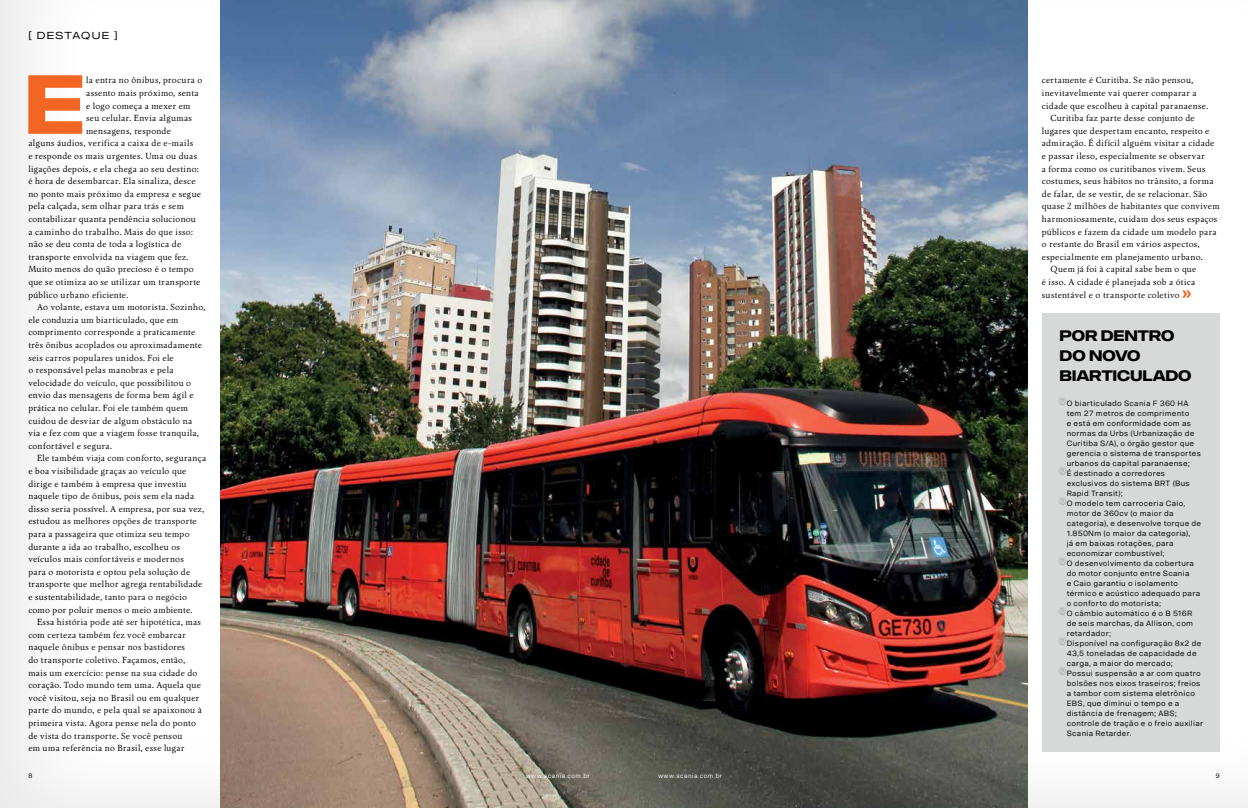
<style>
.page{position:relative;width:1248px;height:808px;background:#fff}
.page>*{position:absolute;margin:0;border:0;box-sizing:border-box;transform-origin:0 0}
.t1{font:700 82.4px "Scania Sans Headline V2";color:#f26522}
.t2{font:700 15px/20px "Scania Sans Headline V2";letter-spacing:.005em;color:#000}
.t3{font:10px "Scania Sans Headline V2";color:#000}
.t4{font:8.7px "Nordling EC";letter-spacing:.04em;color:#000}
.t5{font:7.5px/10px "Scania Sans V2";letter-spacing:.035em;color:#000}
.t6{font:6.2px "Scania Sans V2";letter-spacing:.075em;color:#fff;scale:.95 1}
.t7{font:6.2px "Scania Sans V2";color:#000;scale:.95 1}
</style>
<div class="page">
<div style="left:0;top:0;width:1247px;height:808px;background:#000;opacity:.09"></div>
<img style="left:220px;top:0;width:807px;height:808px">
<div style="left:1041px;top:313px;width:178px;height:438px;background:#d7d9d8"></div>
<svg style="left:1058px;top:398px;width:7px;height:8px"></svg>
<svg style="left:1058px;top:468px;width:7px;height:8px"></svg>
<svg style="left:1058px;top:498px;width:7px;height:8px"></svg>
<svg style="left:1058px;top:558px;width:7px;height:8px"></svg>
<svg style="left:1058px;top:608px;width:7px;height:8px"></svg>
<svg style="left:1058px;top:638px;width:7px;height:8px"></svg>
<svg style="left:1058px;top:668px;width:7px;height:8px"></svg>
<svg style="left:1182px;top:290px;width:8px;height:8px"></svg>
<p class="t3" style="left:28px;top:30px;width:73px">[ DESTAQUE</p>
<p class="t3" style="left:114px;top:30px;width:5px">]</p>
<h1 class="t1" style="left:26px;top:56px;width:60px">E</h1>
<p class="t4" style="left:86px;top:75px;width:118px">la entra no ônibus, procura o</p>
<p class="t4" style="left:86px;top:88px;width:114px">assento mais próximo, senta</p>
<p class="t4" style="left:86px;top:100px;width:106px">e logo começa a mexer em</p>
<p class="t4" style="left:86px;top:113px;width:107px">seu celular. Envia algumas</p>
<p class="t4" style="left:86px;top:126px;width:86px">mensagens, responde</p>
<p class="t4" style="left:28px;top:138px;width:166px">alguns áudios, verifica a caixa de e-mails</p>
<p class="t4" style="left:28px;top:151px;width:170px">e responde os mais urgentes. Uma ou duas</p>
<p class="t4" style="left:28px;top:163px;width:172px">ligações depois, e ela chega ao seu destino:</p>
<p class="t4" style="left:28px;top:176px;width:169px">é hora de desembarcar. Ela sinaliza, desce</p>
<p class="t4" style="left:28px;top:189px;width:174px">no ponto mais próximo da empresa e segue</p>
<p class="t4" style="left:28px;top:201px;width:157px">pela calçada, sem olhar para trás e sem</p>
<p class="t4" style="left:28px;top:214px;width:169px">contabilizar quanta pendência solucionou</p>
<p class="t4" style="left:28px;top:226px;width:166px">a caminho do trabalho. Mais do que isso:</p>
<p class="t4" style="left:28px;top:239px;width:154px">não se deu conta de toda a logística de</p>
<p class="t4" style="left:28px;top:252px;width:162px">transporte envolvida na viagem que fez.</p>
<p class="t4" style="left:28px;top:264px;width:167px">Muito menos do quão precioso é o tempo</p>
<p class="t4" style="left:28px;top:277px;width:173px">que se otimiza ao se utilizar um transporte</p>
<p class="t4" style="left:28px;top:289px;width:101px">público urbano eficiente.</p>
<p class="t4" style="left:37px;top:302px;width:170px">Ao volante, estava um motorista. Sozinho,</p>
<p class="t4" style="left:28px;top:315px;width:152px">ele conduzia um biarticulado, que em</p>
<p class="t4" style="left:28px;top:327px;width:168px">comprimento corresponde a praticamente</p>
<p class="t4" style="left:28px;top:340px;width:175px">três ônibus acoplados ou aproximadamente</p>
<p class="t4" style="left:28px;top:352px;width:147px">seis carros populares unidos. Foi ele</p>
<p class="t4" style="left:28px;top:365px;width:147px">o responsável pelas manobras e pela</p>
<p class="t4" style="left:28px;top:378px;width:164px">velocidade do veículo, que possibilitou o</p>
<p class="t4" style="left:28px;top:390px;width:167px">envio das mensagens de forma bem ágil e</p>
<p class="t4" style="left:28px;top:403px;width:161px">prática no celular. Foi ele também quem</p>
<p class="t4" style="left:28px;top:415px;width:165px">cuidou de desviar de algum obstáculo na</p>
<p class="t4" style="left:28px;top:428px;width:172px">via e fez com que a viagem fosse tranquila,</p>
<p class="t4" style="left:28px;top:441px;width:85px">confortável e segura.</p>
<p class="t4" style="left:37px;top:453px;width:170px">Ele também viaja com conforto, segurança</p>
<p class="t4" style="left:28px;top:466px;width:159px">e boa visibilidade graças ao veículo que</p>
<p class="t4" style="left:28px;top:478px;width:160px">dirige e também à empresa que investiu</p>
<p class="t4" style="left:28px;top:491px;width:167px">naquele tipo de ônibus, pois sem ela nada</p>
<p class="t4" style="left:28px;top:504px;width:177px">disso seria possível. A empresa, por sua vez,</p>
<p class="t4" style="left:28px;top:516px;width:170px">estudou as melhores opções de transporte</p>
<p class="t4" style="left:28px;top:529px;width:163px">para a passageira que otimiza seu tempo</p>
<p class="t4" style="left:28px;top:541px;width:153px">durante a ida ao trabalho, escolheu os</p>
<p class="t4" style="left:28px;top:554px;width:157px">veículos mais confortáveis e modernos</p>
<p class="t4" style="left:28px;top:567px;width:163px">para o motorista e optou pela solução de</p>
<p class="t4" style="left:28px;top:579px;width:175px">transporte que melhor agrega rentabilidade</p>
<p class="t4" style="left:28px;top:592px;width:160px">e sustentabilidade, tanto para o negócio</p>
<p class="t4" style="left:28px;top:604px;width:165px">como por poluir menos o meio ambiente.</p>
<p class="t4" style="left:37px;top:617px;width:165px">Essa história pode até ser hipotética, mas</p>
<p class="t4" style="left:28px;top:630px;width:159px">com certeza também fez você embarcar</p>
<p class="t4" style="left:28px;top:642px;width:158px">naquele ônibus e pensar nos bastidores</p>
<p class="t4" style="left:28px;top:655px;width:158px">do transporte coletivo. Façamos, então,</p>
<p class="t4" style="left:28px;top:667px;width:171px">mais um exercício: pense na sua cidade do</p>
<p class="t4" style="left:28px;top:680px;width:174px">coração. Todo mundo tem uma. Aquela que</p>
<p class="t4" style="left:28px;top:693px;width:172px">você visitou, seja no Brasil ou em qualquer</p>
<p class="t4" style="left:28px;top:705px;width:175px">parte do mundo, e pela qual se apaixonou à</p>
<p class="t4" style="left:28px;top:718px;width:169px">primeira vista. Agora pense nela do ponto</p>
<p class="t4" style="left:28px;top:730px;width:155px">de vista do transporte. Se você pensou</p>
<p class="t4" style="left:28px;top:743px;width:158px">em uma referência no Brasil, esse lugar</p>
<p class="t4" style="left:1041px;top:75px;width:153px">certamente é Curitiba. Se não pensou,</p>
<p class="t4" style="left:1041px;top:88px;width:156px">inevitavelmente vai querer comparar a</p>
<p class="t4" style="left:1041px;top:101px;width:168px">cidade que escolheu à capital paranaense.</p>
<p class="t4" style="left:1050px;top:113px;width:146px">Curitiba faz parte desse conjunto de</p>
<p class="t4" style="left:1041px;top:126px;width:169px">lugares que despertam encanto, respeito e</p>
<p class="t4" style="left:1041px;top:138px;width:174px">admiração. É difícil alguém visitar a cidade</p>
<p class="t4" style="left:1041px;top:151px;width:164px">e passar ileso, especialmente se observar</p>
<p class="t4" style="left:1041px;top:164px;width:165px">a forma como os curitibanos vivem. Seus</p>
<p class="t4" style="left:1041px;top:176px;width:173px">costumes, seus hábitos no trânsito, a forma</p>
<p class="t4" style="left:1041px;top:189px;width:167px">de falar, de se vestir, de se relacionar. São</p>
<p class="t4" style="left:1041px;top:201px;width:179px">quase 2 milhões de habitantes que convivem</p>
<p class="t4" style="left:1041px;top:214px;width:177px">harmoniosamente, cuidam dos seus espaços</p>
<p class="t4" style="left:1041px;top:227px;width:176px">públicos e fazem da cidade um modelo para</p>
<p class="t4" style="left:1041px;top:239px;width:159px">o restante do Brasil em vários aspectos,</p>
<p class="t4" style="left:1041px;top:252px;width:162px">especialmente em planejamento urbano.</p>
<p class="t4" style="left:1050px;top:264px;width:147px">Quem já foi à capital sabe bem o que</p>
<p class="t4" style="left:1041px;top:277px;width:155px">é isso. A cidade é planejada sob a ótica</p>
<p class="t4" style="left:1041px;top:289px;width:139px">sustentável e o transporte coletivo</p>
<h2 class="t2" style="left:1059px;top:326px;width:133px">POR DENTRO<br>DO NOVO<br>BIARTICULADO</h2>
<p class="t5" style="left:1066px;top:398px;width:138px">O biarticulado Scania F 360 HA tem 27 metros de comprimento<br>e está em conformidade com as normas da Urbs (Urbanização de<br>Curitiba S/A), o órgão gestor que gerencia o sistema de transportes urbanos da capital paranaense;<br>É destinado a corredores exclusivos do sistema BRT (Bus<br>Rapid Transit);<br>O modelo tem carroceria Caio, motor de 360cv (o maior da categoria), e desenvolve torque de<br>1.850Nm (o maior da categoria),<br>já em baixas rotações, para economizar combustível;<br>O desenvolvimento da cobertura do motor conjunto entre Scania<br>e Caio garantiu o isolamento térmico e acústico adequado para o conforto do motorista;<br>O câmbio automático é o B 516R de seis marchas, da Allison, com retardador;<br>Disponível na configuração 8x2 de<br>43,5 toneladas de capacidade de carga, a maior do mercado;<br>Possui suspensão a ar com quatro bolsões nos eixos traseiros; freios a tambor com sistema eletrônico<br>EBS, que diminui o tempo e a distância de frenagem; ABS; controle de tração e o freio auxiliar<br>Scania Retarder.</p>
<p class="t6" style="left:525px;top:772px;width:69px">www.scania.com.br</p>
<p class="t6" style="left:658px;top:772px;width:69px">www.scania.com.br</p>
<p class="t7" style="left:28px;top:772px;width:6px">8</p>
<p class="t7" style="left:1215px;top:772px;width:6px">9</p>
</div>
